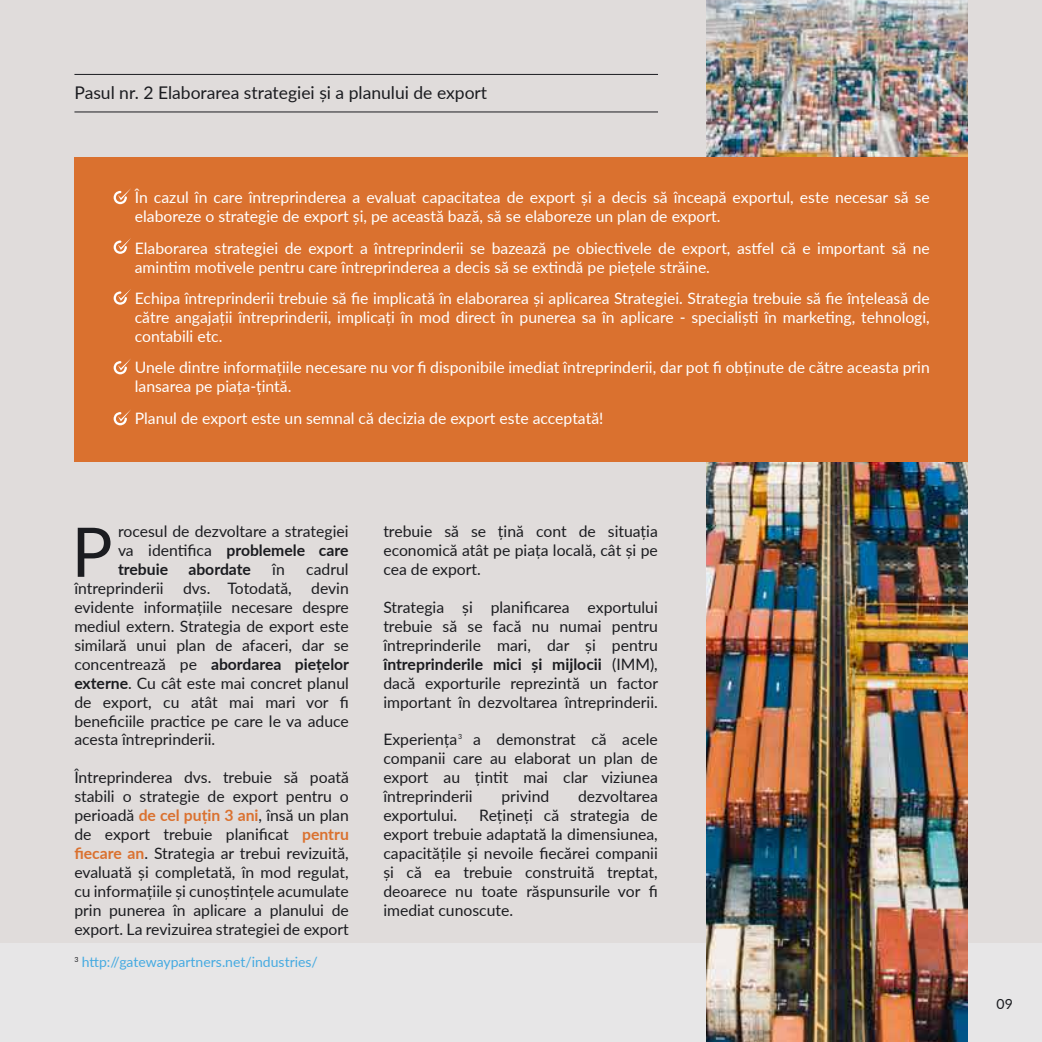
<style>
.page{position:relative;width:1042px;height:1042px;background:#fff}
.page>*{position:absolute;margin:0;border:0;box-sizing:border-box;transform-origin:0 0}
.t1{font:68.42px "Lato";color:#1b1c20}
.t2{font:17.5px "Lato";color:#1b1c20}
.t3{font:15.75px/18.9px "Lato";color:#1b1c20;text-align:justify}
.t4{font:15.75px/18.9px "Lato";color:#fff}
.t5{font:700 15.75px "Lato";color:#1b1c20}
.t6{font:14px "Lato";color:#45aae1}
.t7{font:14px "Lato";color:#1b1c20}
.t8{font:7px "Lato";color:#1b1c20}
.s1{font-weight:700}
.s2{font-weight:700;color:#da712f}
</style>
<div class="page">
<div style="left:0;top:924px;width:1042px;height:118px;background:#e7e6e7"></div>
<div style="left:0;top:0;width:1042px;height:942px;background:#e0dcdb"></div>
<img style="left:706px;top:0;width:262px;height:1042px">
<div style="left:74px;top:158px;width:894px;height:304px;background:#da712f"></div>
<hr style="left:74px;top:74px;width:584px;height:1px;background:#1b1c20">
<hr style="left:74px;top:112px;width:584px;height:1px;background:#1b1c20">
<svg style="left:114px;top:188px;width:17px;height:16px"></svg>
<svg style="left:114px;top:238px;width:17px;height:16px"></svg>
<svg style="left:114px;top:289px;width:17px;height:16px"></svg>
<svg style="left:114px;top:359px;width:17px;height:15px"></svg>
<svg style="left:114px;top:410px;width:17px;height:15px"></svg>
<p class="t2" style="left:74px;top:80px;width:414px">Pasul nr. 2 Elaborarea strategiei și a planului de export</p>
<p class="t4" style="left:135px;top:187px;width:796px">În cazul în care întreprinderea a evaluat capacitatea de export și a decis să înceapă exportul, este necesar să se elaboreze o strategie de export și, pe această bază, să se elaboreze un plan de export.</p>
<p class="t4" style="left:135px;top:238px;width:796px">Elaborarea strategiei de export a întreprinderii se bazează pe obiectivele de export, astfel că e important să ne amintim motivele pentru care întreprinderea a decis să se extindă pe piețele străine.</p>
<p class="t4" style="left:135px;top:288px;width:796px;text-align:justify">Echipa întreprinderii trebuie să fie implicată în elaborarea și aplicarea Strategiei. Strategia trebuie să fie înțeleasă de către angajații întreprinderii, implicați în mod direct în punerea sa în aplicare - specialiști în marketing, tehnologi, contabili etc.</p>
<p class="t4" style="left:135px;top:357px;width:796px">Unele dintre informațiile necesare nu vor fi disponibile imediat întreprinderii, dar pot fi obținute de către aceasta prin lansarea pe piața-țintă.</p>
<p class="t4" style="left:135px;top:408px;width:470px">Planul de export este un semnal că decizia de export este acceptată!</p>
<p class="t3" style="left:118px;top:522px;width:232px">rocesul de dezvoltare a strategiei va identifica <span class="s1">problemele care trebuie</span></p>
<h1 class="t1" style="left:71px;top:503px;width:43px">P</h1>
<p class="t5" style="left:188px;top:558px;width:64px">abordate</p>
<p class="t3" style="left:272px;top:559px;width:14px">în</p>
<p class="t3" style="left:306px;top:559px;width:44px">cadrul</p>
<p class="t3" style="left:74px;top:578px;width:276px">întreprinderii dvs. Totodată, devin evidente informațiile necesare despre mediul extern. Strategia de export este similară unui plan de afaceri, dar se concentrează pe <span class="s1">abordarea piețelor externe</span>. Cu cât este mai concret planul de export, cu atât mai mari vor fi beneficiile practice pe care le va aduce acesta întreprinderii.</p>
<p class="t3" style="left:74px;top:767px;width:276px">Întreprinderea dvs. trebuie să poată stabili o strategie de export pentru o perioadă <span class="s2">de cel puțin 3 ani</span>, însă un plan de export trebuie planificat <span class="s2">pentru fiecare an</span>. Strategia ar trebui revizuită, evaluată și completată, în mod regulat, cu informațiile și cunoștințele acumulate prin punerea în aplicare a planului de export. La revizuirea strategiei de export</p>
<p class="t6" style="left:82px;top:952px;width:238px">http://gatewaypartners.net/industries/</p>
<p class="t8" style="left:74px;top:954px;width:6px">3</p>
<p class="t3" style="left:383px;top:522px;width:276px">trebuie să se țină cont de situația economică atât pe piața locală, cât și pe cea de export.</p>
<p class="t3" style="left:383px;top:597px;width:276px">Strategia și planificarea exportului trebuie să se facă nu numai pentru întreprinderile mari, dar și pentru <span class="s1">întreprinderile mici și mijlocii</span> (IMM), dacă exporturile reprezintă un factor important în dezvoltarea întreprinderii.</p>
<p class="t3" style="left:383px;top:729px;width:276px">Experiența a demonstrat că acele companii care au elaborat un plan de export au țintit mai clar viziunea întreprinderii</p>
<p class="t8" style="left:458px;top:731px;width:6px">3</p>
<p class="t3" style="left:501px;top:786px;width:49px">privind</p>
<p class="t3" style="left:578px;top:786px;width:81px">dezvoltarea</p>
<p class="t3" style="left:383px;top:805px;width:276px;text-indent:96px">Rețineți că strategia de export trebuie adaptată la dimensiunea, capacitățile și nevoile fiecărei companii și că ea trebuie construită treptat, deoarece nu toate răspunsurile vor fi imediat cunoscute.</p>
<p class="t3" style="left:383px;top:805px;width:75px">exportului.</p>
<p class="t7" style="left:996px;top:994px;width:18px">09</p>
</div>
